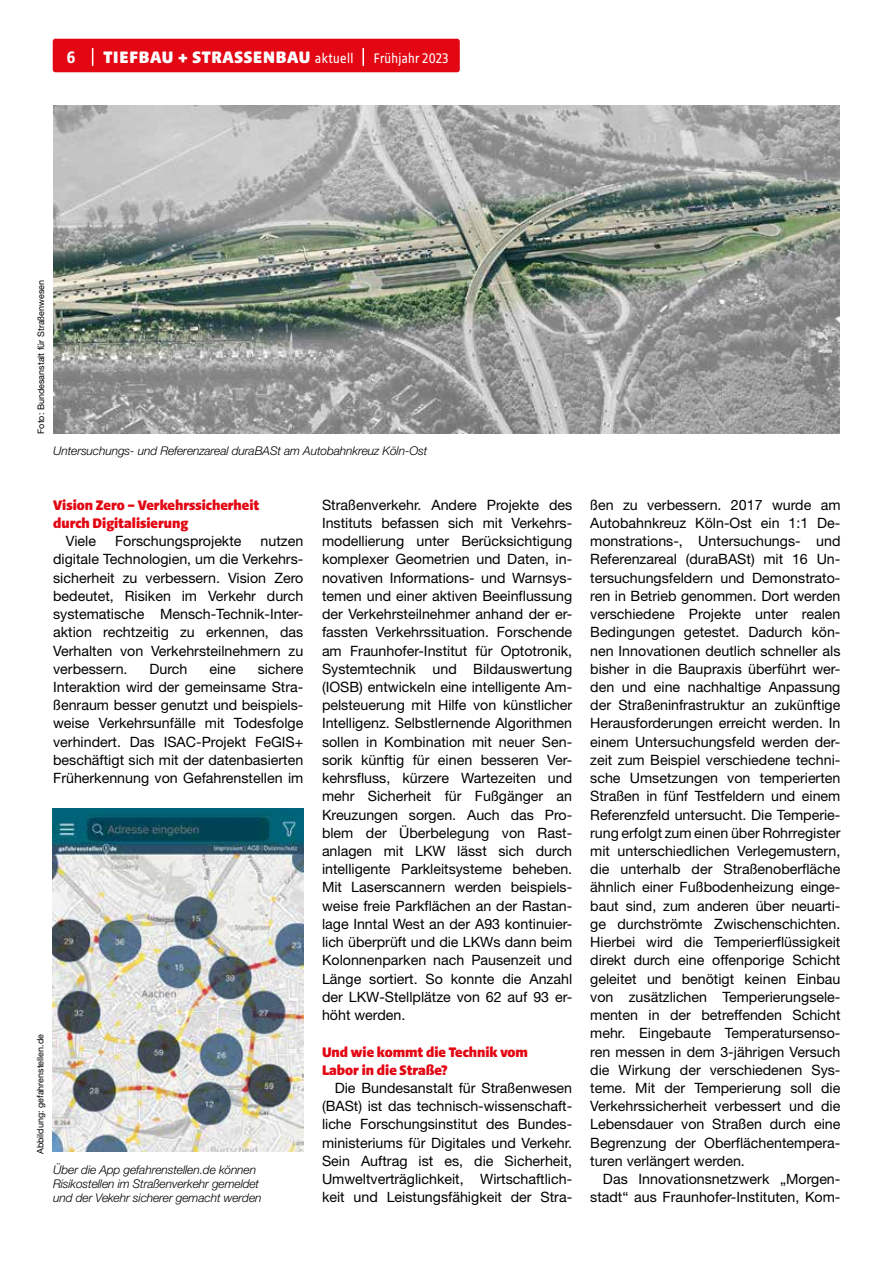
<style>
.page{position:relative;width:893px;height:1263px;background:#fff}
.page>*{position:absolute;margin:0;border:0;box-sizing:border-box;transform-origin:0 0}
.t1{font:900 18px "Hagebau";letter-spacing:.04em;color:#fff}
.t2{font:700 18px "Hagebau Condensed";color:#fff}
.t3{font:900 15px/18.1px "Hagebau";color:#e30613}
.t4{font:15px "Hagebau Condensed";letter-spacing:.02em;color:#fff}
.t5{font:14.25px/18.3px "Helvetica Neue LT Pro";color:#000;text-align:justify}
.t6{font:italic 300 12px/14.4px "Helvetica Neue LT Pro";letter-spacing:-.01em;color:#000}
.t7{font:9px "Helvetica Neue LT Pro";color:#000}
.s1{font-family:"Hagebau Condensed";font-weight:400;font-size:15px}
</style>
<div class="page">
<div style="left:53px;top:39px;width:407px;height:33px;background:#e30613;border-radius:3px"></div>
<svg style="left:92px;top:48px;width:1px;height:18px"></svg>
<svg style="left:362px;top:48px;width:2px;height:18px"></svg>
<img style="left:53px;top:808px;width:250px;height:343px">
<img style="left:53px;top:106px;width:786px;height:327px">
<p class="t2" style="left:67px;top:46px;width:10px">6</p>
<p class="t1" style="left:103px;top:46px;width:252px">TIEFBAU + STRASSENBAU <span class="s1">aktuell</span></p>
<p class="t4" style="left:374px;top:49px;width:76px">Frühjahr 2023</p>
<p class="t7" style="left:35px;top:434px;width:156px;rotate:-90deg">Foto: Bundesanstalt für Straßenwesen</p>
<p class="t6" style="left:53px;top:443px;width:376px">Untersuchungs- und Referenzareal duraBASt am Autobahnkreuz Köln-Ost</p>
<p class="t3" style="left:53px;top:495px;width:208px">Vision Zero – Verkehrssicherheit durch Digitalisierung</p>
<p class="t5" style="left:66px;top:532px;width:32px">Viele</p>
<p class="t5" style="left:115px;top:532px;width:128px">Forschungsprojekte</p>
<p class="t5" style="left:53px;top:532px;width:252px;text-indent:207px">nutzen digitale Technologien, um die Verkehrs&shy;sicherheit zu verbessern. Vision Zero bedeutet, Risiken im Verkehr durch systematische Mensch-Technik-Inter&shy;aktion rechtzeitig zu erkennen, das Verhalten von Verkehrsteilnehmern zu verbessern.</p>
<p class="t5" style="left:53px;top:659px;width:252px;text-indent:205px">sichere Interaktion wird der gemeinsame Stra&shy;ßenraum besser genutzt und beispiels&shy;weise Verkehrsunfälle mit Todesfolge verhindert. Das ISAC-Projekt FeGIS+ beschäftigt sich mit der datenbasierten Früherkennung von Gefahrenstellen im</p>
<p class="t5" style="left:149px;top:659px;width:40px">Durch</p>
<p class="t5" style="left:209px;top:659px;width:28px">eine</p>
<p class="t7" style="left:35px;top:1154px;width:121px;rotate:-90deg">Abbildung: gefahrenstellen.de</p>
<p class="t6" style="left:53px;top:1162px;width:210px">Über die App gefahrenstellen.de können<br>Risikostellen im Straßenverkehr gemeldet und der Vekehr sicherer gemacht werden</p>
<p class="t5" style="left:322px;top:495px;width:252px">Straßenverkehr. Andere Projekte des Instituts befassen sich mit Verkehrs&shy;modellierung unter Berücksichtigung komplexer Geometrien und Daten, in&shy;novativen Informations- und Warnsys&shy;temen und einer aktiven Beeinflussung der Verkehrsteilnehmer anhand der er&shy;fassten Verkehrssituation. Forschende am Fraunhofer-Institut für Optotronik, Systemtechnik und Bildauswertung (IOSB) entwickeln eine intelligente Am&shy;pelsteuerung mit Hilfe von künstlicher Intelligenz. Selbstlernende Algorithmen sollen in Kombination mit neuer Sen&shy;sorik künftig für einen besseren Ver&shy;kehrsfluss, kürzere Wartezeiten und mehr Sicherheit für Fußgänger an Kreuzungen sorgen. Auch das Pro&shy;blem der Überbelegung von Rast&shy;anlagen mit LKW lässt sich durch intelligente Parkleitsysteme beheben.<br>Mit Laserscannern werden beispiels&shy;weise freie Parkflächen an der Rastan&shy;lage Inntal West an der A93 kontinuier&shy;lich überprüft und die LKWs dann beim Kolonnenparken nach Pausenzeit und Länge sortiert. So konnte die Anzahl der LKW-Stellplätze von 62 auf 93 er&shy;höht werden.</p>
<p class="t3" style="left:322px;top:1042px;width:208px">Und wie kommt die Technik vom<br>Labor in die Straße?</p>
<p class="t5" style="left:322px;top:1078px;width:252px;text-indent:13px">Die Bundesanstalt für Straßenwesen (BASt) ist das technisch-wissenschaft&shy;liche Forschungsinstitut des Bundes&shy;ministeriums für Digitales und Verkehr.<br>Sein Auftrag ist es, die Sicherheit, Umweltverträglichkeit, Wirtschaftlich&shy;keit und Leistungsfähigkeit der Stra-</p>
<p class="t5" style="left:590px;top:495px;width:252px">ßen zu verbessern. 2017 wurde am Autobahnkreuz Köln-Ost ein 1:1 De&shy;monstrations-, Untersuchungs- und Referenzareal (duraBASt) mit 16 Un&shy;tersuchungsfeldern und Demonstrato&shy;ren in Betrieb genommen. Dort werden verschiedene Projekte unter realen Bedingungen getestet. Dadurch kön&shy;nen Innovationen deutlich schneller als bisher in die Baupraxis überführt wer&shy;den und eine nachhaltige Anpassung der Straßeninfrastruktur an zukünftige Herausforderungen erreicht werden. In einem Untersuchungsfeld werden der&shy;zeit zum Beispiel verschiedene techni&shy;sche Umsetzungen von temperierten Straßen in fünf Testfeldern und einem Referenzfeld untersucht. Die Temperie&shy;rung erfolgt zum einen über Rohrregister mit unterschiedlichen Verlegemustern, die unterhalb der Straßenoberfläche ähnlich einer Fußbodenheizung einge&shy;baut sind, zum anderen über neuarti&shy;ge durchströmte Zwischenschichten.<br>Hierbei wird die Temperierflüssigkeit direkt durch eine offenporige Schicht geleitet und benötigt keinen Einbau von zusätzlichen Temperierungsele&shy;menten in der betreffenden Schicht mehr. Eingebaute Temperatursenso&shy;ren messen in dem 3-jährigen Versuch die Wirkung der verschiedenen Sys&shy;teme. Mit der Temperierung soll die Verkehrssicherheit verbessert und die Lebensdauer von Straßen durch eine Begrenzung der Oberflächentempera&shy;turen verlängert werden.</p>
<p class="t5" style="left:590px;top:1169px;width:252px;text-align:right">Das Innovationsnetzwerk „Morgen&shy;stadt“ aus Fraunhofer-Instituten, Kom-</p>
</div>
